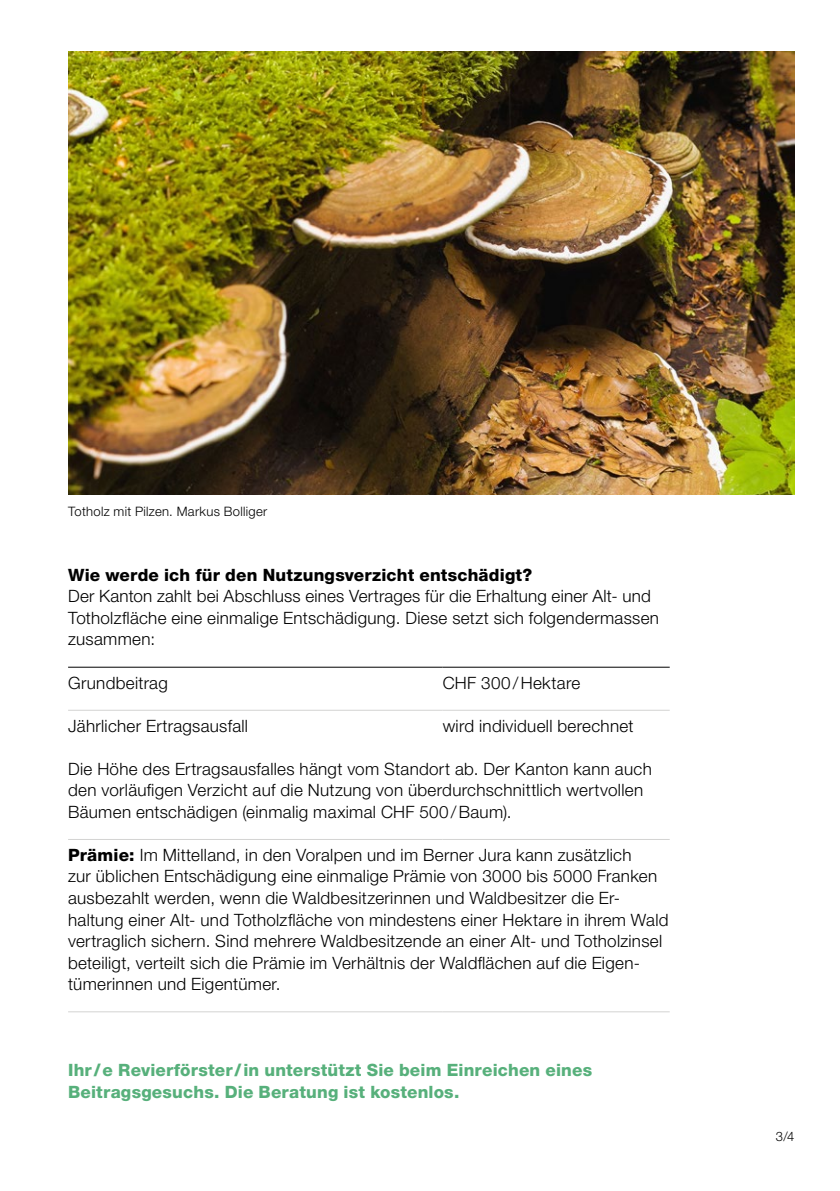
<style>
.page{position:relative;width:840px;height:1191px;background:#fff}
.page>*{position:absolute;margin:0;border:0;box-sizing:border-box;transform-origin:0 0}
.t1{font:300 17px/21.6px "Helvetica Neue LT Std";letter-spacing:.02em;color:#000}
.t2{font:800 17px/21.6px "Helvetica Neue LT Std";letter-spacing:.01em;color:#57b07b}
.t3{font:800 17px "Helvetica Neue LT Std";letter-spacing:.01em;color:#000}
.t4{font:300 13px "Helvetica Neue LT Std";letter-spacing:.025em;color:#000}
.s1{font-weight:800}
</style>
<div class="page">
<hr style="left:68px;top:667px;width:374px;height:1px;background:#000">
<hr style="left:442px;top:667px;width:227px;height:1px;background:#000">
<hr style="left:68px;top:710px;width:374px;height:1px;background:#d3d3d2">
<hr style="left:442px;top:710px;width:227px;height:1px;background:#d3d3d2">
<hr style="left:68px;top:839px;width:374px;height:1px;background:#d3d3d2">
<hr style="left:442px;top:839px;width:227px;height:1px;background:#d3d3d2">
<hr style="left:68px;top:1011px;width:374px;height:1px;background:#d3d3d2">
<hr style="left:442px;top:1011px;width:227px;height:1px;background:#d3d3d2">
<img style="left:68px;top:51px;width:726px;height:443px">
<p class="t4" style="left:68px;top:503px;width:201px">Totholz mit Pilzen. Markus Bolliger</p>
<p class="t3" style="left:68px;top:564px;width:465px">Wie werde ich für den Nutzungsverzicht entschädigt?</p>
<p class="t1" style="left:68px;top:585px;width:592px">Der Kanton zahlt bei Abschluss eines Vertrages für die Erhaltung einer Alt- und<br>Totholzfläche eine einmalige Entschädigung. Diese setzt sich folgendermassen zusammen:</p>
<p class="t1" style="left:68px;top:671px;width:101px">Grundbeitrag</p>
<p class="t1" style="left:442px;top:671px;width:139px">CHF 300/Hektare</p>
<p class="t1" style="left:68px;top:714px;width:181px">Jährlicher Ertragsausfall</p>
<p class="t1" style="left:442px;top:714px;width:192px">wird individuell berechnet</p>
<p class="t1" style="left:68px;top:757px;width:585px">Die Höhe des Ertragsausfalles hängt vom Standort ab. Der Kanton kann auch den vorläufigen Verzicht auf die Nutzung von überdurchschnittlich wertvollen<br>Bäumen entschädigen (einmalig maximal CHF 500/Baum).</p>
<p class="t1" style="left:68px;top:843px;width:601px"><span class="s1">Prämie:</span> Im Mittelland, in den Voralpen und im Berner Jura kann zusätzlich<br>zur üblichen Entschädigung eine einmalige Prämie von 3000 bis 5000 Franken ausbezahlt werden, wenn die Waldbesitzerinnen und Waldbesitzer die Er&shy;haltung einer Alt- und Totholzfläche von mindestens einer Hektare in ihrem Wald vertraglich sichern. Sind mehrere Waldbesitzende an einer Alt- und Totholzinsel beteiligt, verteilt sich die Prämie im Verhältnis der Waldflächen auf die Eigen&shy;tümerinnen und Eigentümer.</p>
<p class="t2" style="left:68px;top:1059px;width:525px">Ihr/e Revierförster/in unterstützt Sie beim Einreichen eines<br>Beitragsgesuchs. Die Beratung ist kostenlos.</p>
<p class="t4" style="left:775px;top:1128px;width:20px">3/4</p>
</div>
